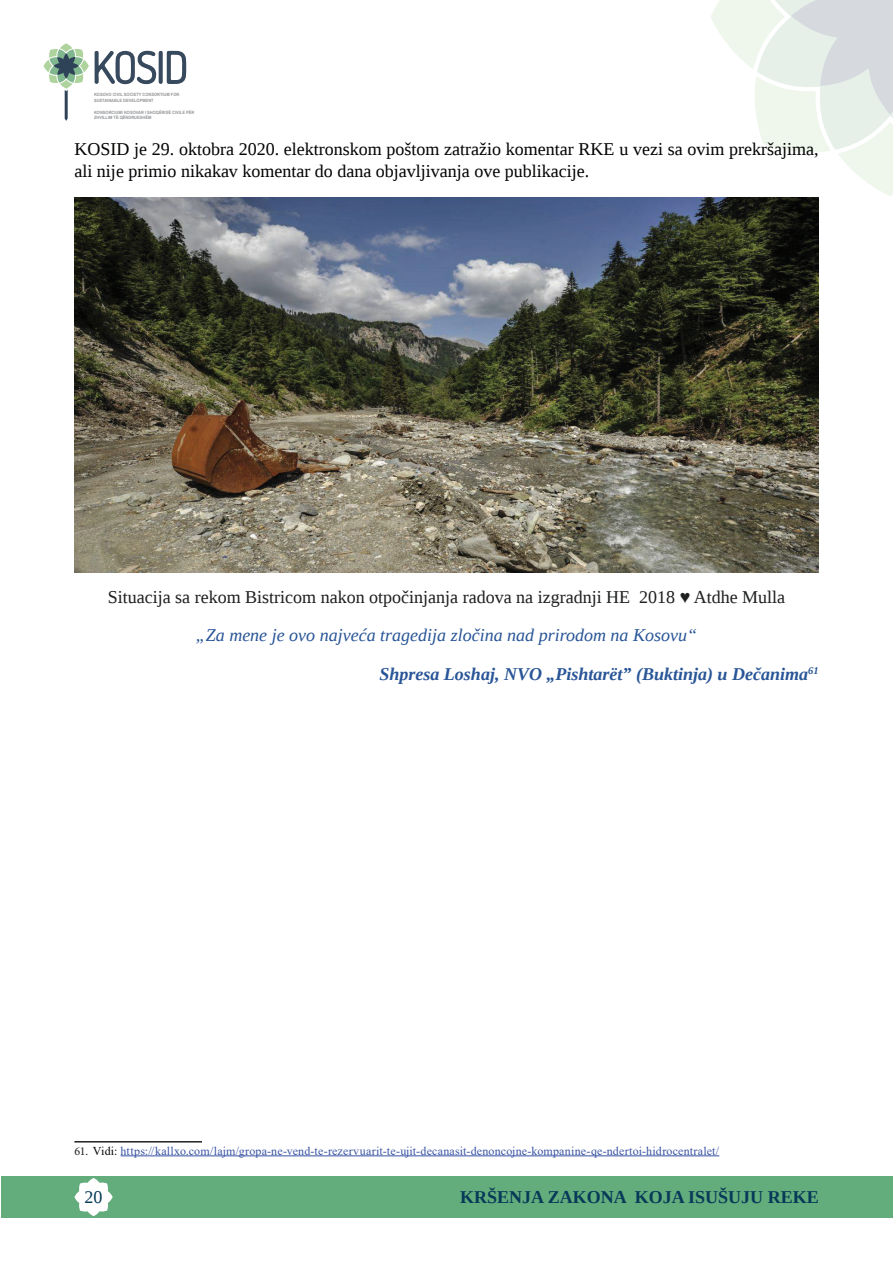
<style>
.page{position:relative;width:893px;height:1263px;background:#fff}
.page>*{position:absolute;margin:0;border:0;box-sizing:border-box;transform-origin:0 0}
.t1{font:18px/21.6px "Liberation Serif";color:#040503}
.t2{font:italic 18px/38.5px "Liberation Serif";color:#295597}
.t3{font:18px "Liberation Serif";color:#1f2020}
.t4{font:700 18px "Liberation Serif";color:#073958}
.t5{font:18px "Liberation Serif";color:#073958}
.t6{font:12px "Times New Roman";letter-spacing:.015em;color:#3853a3}
.t7{font:700 4.35px/5.2px "Arial";color:#939598;scale:.91 1}
.s1{font-weight:700}
.s2{font-family:"Minion Pro";color:#231f20}
.s3{color:#040503}
</style>
<div class="page">
<svg style="left:43px;top:43px;width:143px;height:78px"></svg>
<div style="left:1px;top:1176px;width:891px;height:41px;background:#63ac7c"></div>
<svg style="left:74px;top:1178px;width:39px;height:38px"></svg>
<svg style="left:711px;top:0;width:182px;height:196px"></svg>
<img style="left:74px;top:197px;width:745px;height:376px">
<hr style="left:74px;top:1141px;width:128px;height:1px;background:#231f20">
<hr style="left:121px;top:1155px;width:598px;height:1px;background:#3853a3">
<p class="t7" style="left:94px;top:92px;width:95px">KOSOVO CIVIL SOCIETY CONSORTIUM FOR<br>SUSTAINABLE DEVELOPMENT</p>
<p class="t7" style="left:94px;top:110px;width:112px">KONSORCIUMI KOSOVAR I SHOQËRISË CIVILE PËR<br>ZHVILLIM TË QËNDRUESHËM</p>
<p class="t1" style="left:74px;top:138px;width:746px">KOSID je 29. oktobra 2020. elektronskom poštom zatražio komentar RKE u vezi sa ovim prekršajima, ali nije primio nikakav komentar do dana objavljivanja ove publikacije.</p>
<p class="t3" style="left:108px;top:585px;width:679px">Situacija sa rekom Bistricom nakon otpočinjanja radova na izgradnji HE 2018 ♥ Atdhe Mulla</p>
<p class="t2" style="left:379px;top:616px;width:441px;text-indent:-184px">„Za mene je ovo najveća tragedija zločina nad prirodom na Kosovu“<br><span class="s1">Shpresa Loshaj, NVO „Pishtarët” (Buktinja) u Dečanima</span><sup>61</sup></p>
<p class="t6" style="left:74px;top:1142px;width:646px"><span class="s2">61.</span> <span class="s3">Vidi:</span> https://kallxo.com/lajm/gropa-ne-vend-te-rezervuarit-te-ujit-decanasit-denoncojne-kompanine-qe-ndertoi-hidrocentralet/</p>
<p class="t5" style="left:85px;top:1185px;width:19px">20</p>
<p class="t4" style="left:460px;top:1184px;width:360px">KRŠENJA ZAKONA KOJA ISUŠUJU REKE</p>
</div>
